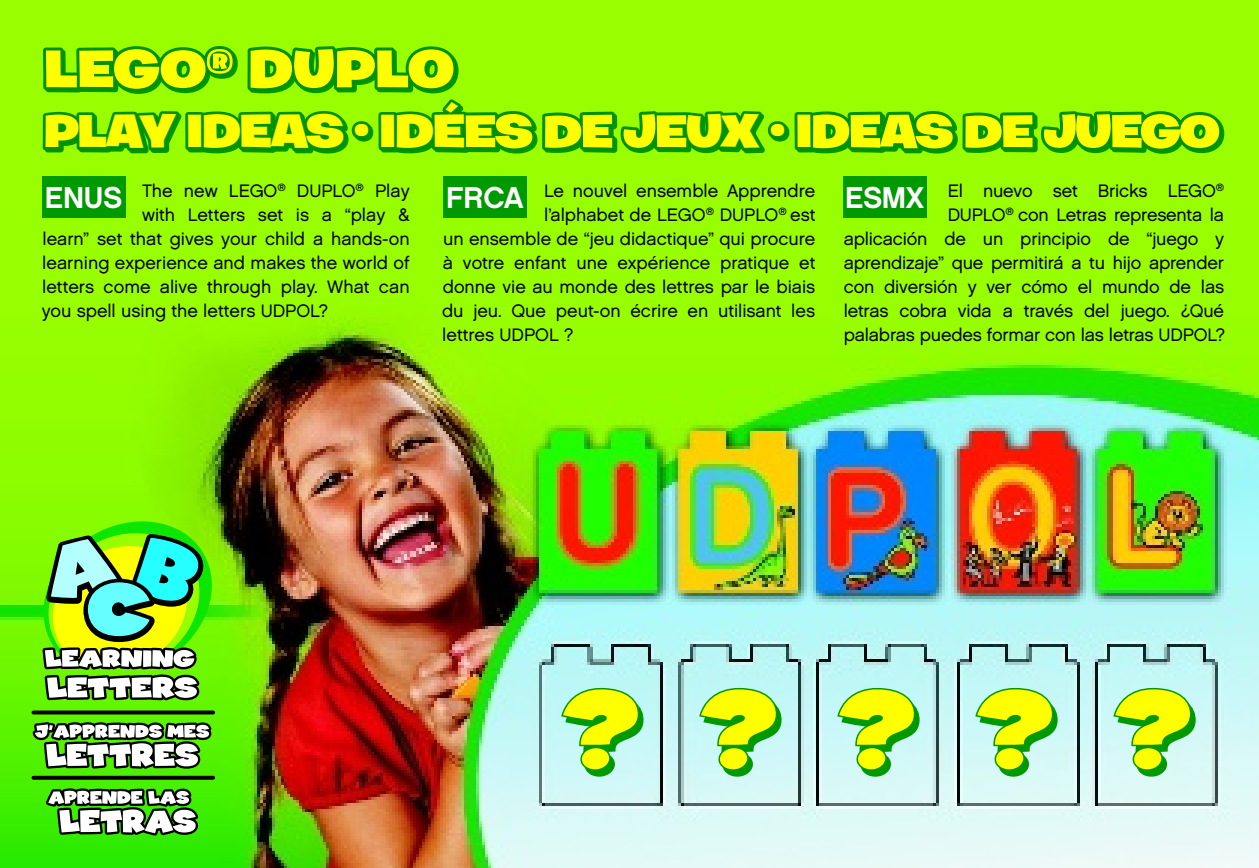
<style>
.page{position:relative;width:1259px;height:868px;background:#fff}
.page>*{position:absolute;margin:0;border:0;box-sizing:border-box;transform-origin:0 0}
.t1{font:900 53.4px "Burbank Big Wide";color:#ff0}
.t2{font:900 46.5px "Burbank Big Wide";letter-spacing:-.03em;color:#ff0}
.t3{font:700 30px "LEGO Chalet 60";letter-spacing:-.005em;color:#fff}
.t4{font:18px/24px "LEGO Chalet 60";color:#000;text-align:right}
</style>
<div class="page">
<img style="left:0;top:0;width:1259px;height:867px">
<div style="left:860px;top:751px;width:31px;height:26px;border:3px solid #090;border-radius:50%"></div>
<svg style="left:835px;top:686px;width:86px;height:89px;background:#bdea6a"></svg>
<div style="left:998px;top:751px;width:31px;height:26px;border:3px solid #090;border-radius:50%"></div>
<svg style="left:973px;top:686px;width:86px;height:89px;background:#bfea6a"></svg>
<div style="left:1136px;top:751px;width:31px;height:26px;border:3px solid #090;border-radius:50%"></div>
<svg style="left:1111px;top:686px;width:86px;height:89px;background:#c0ea6a"></svg>
<div style="left:770px;top:123px;width:19px;height:18px;border:6px solid #090;border-radius:50%"></div>
<div style="left:796px;top:114px;width:19px;height:38px;border:6px solid #090"></div>
<div style="left:1179px;top:114px;width:45px;height:39px;border:6px solid #090;border-radius:50%"></div>
<img style="left:30px;top:0;width:753px;height:867px">
<div style="left:768px;top:121px;width:19px;height:18px;border:6px solid #009200;border-radius:50%"></div>
<div style="left:794px;top:112px;width:19px;height:38px;border:6px solid #009200"></div>
<div style="left:1177px;top:112px;width:45px;height:39px;border:6px solid #009200;border-radius:50%"></div>
<svg style="left:806px;top:15px;width:415px;height:193px;background:#99f500"></svg>
<div style="left:42px;top:177px;width:83px;height:41px;background:#090"></div>
<div style="left:443px;top:177px;width:84px;height:41px;background:#090"></div>
<div style="left:843px;top:177px;width:84px;height:41px;background:#090"></div>
<h1 class="t1" style="left:375px;top:50px;width:81px">LO</h1>
<h2 class="t2" style="left:44px;top:115px;width:423px">PLAY IDEAS · IDÉ</h2>
<h2 class="t2" style="left:686px;top:115px;width:128px">UX · I</h2>
<p class="t4" style="left:142px;top:180px;width:269px">The new LEGO<sup>®</sup> DUPLO<sup>®</sup> Play</p>
<p class="t4" style="left:142px;top:204px;width:269px">with Letters set is a “play &amp;</p>
<p class="t4" style="left:42px;top:228px;width:369px">learn” set that gives your child a hands-on</p>
<p class="t4" style="left:42px;top:252px;width:369px">learning experience and makes the world of</p>
<p class="t4" style="left:42px;top:276px;width:369px">letters come alive through play. What can</p>
<p class="t4" style="left:42px;top:300px;width:288px">you spell using the letters UDPOL?</p>
<p class="t4" style="left:843px;top:180px;width:383px">El nuevo set Bricks LEGO<sup>®<br></sup>DUPLO<sup>®</sup> con Letras representa la<br>aplicación de un principio de “juego y aprendizaje” que permitirá a tu hijo aprender con diversión y ver cómo el mundo de las letras cobra vida a través del juego. ¿Qué palabras puedes formar con las letras UDPOL?</p>
<p class="t4" style="left:544px;top:180px;width:273px">Le nouvel ensemble Apprendre</p>
<p class="t4" style="left:544px;top:204px;width:273px">l’alphabet de LEGO<sup>®</sup> DUPLO<sup>®</sup> est</p>
<p class="t4" style="left:443px;top:228px;width:374px">un ensemble de “jeu didactique” qui procure</p>
<p class="t4" style="left:443px;top:252px;width:374px">à votre enfant une expérience pratique et</p>
<p class="t4" style="left:443px;top:276px;width:374px">donne vie au monde des lettres par le biais</p>
<p class="t4" style="left:442px;top:300px;width:374px">du jeu. Que peut-on écrire en utilisant les</p>
<p class="t4" style="left:442px;top:324px;width:133px">lettres UDPOL ?</p>
<h3 class="t3" style="left:45px;top:186px;width:79px">ENUS</h3>
<h3 class="t3" style="left:446px;top:186px;width:79px">FRCA</h3>
<h3 class="t3" style="left:845px;top:186px;width:80px">ESMX</h3>
</div>
